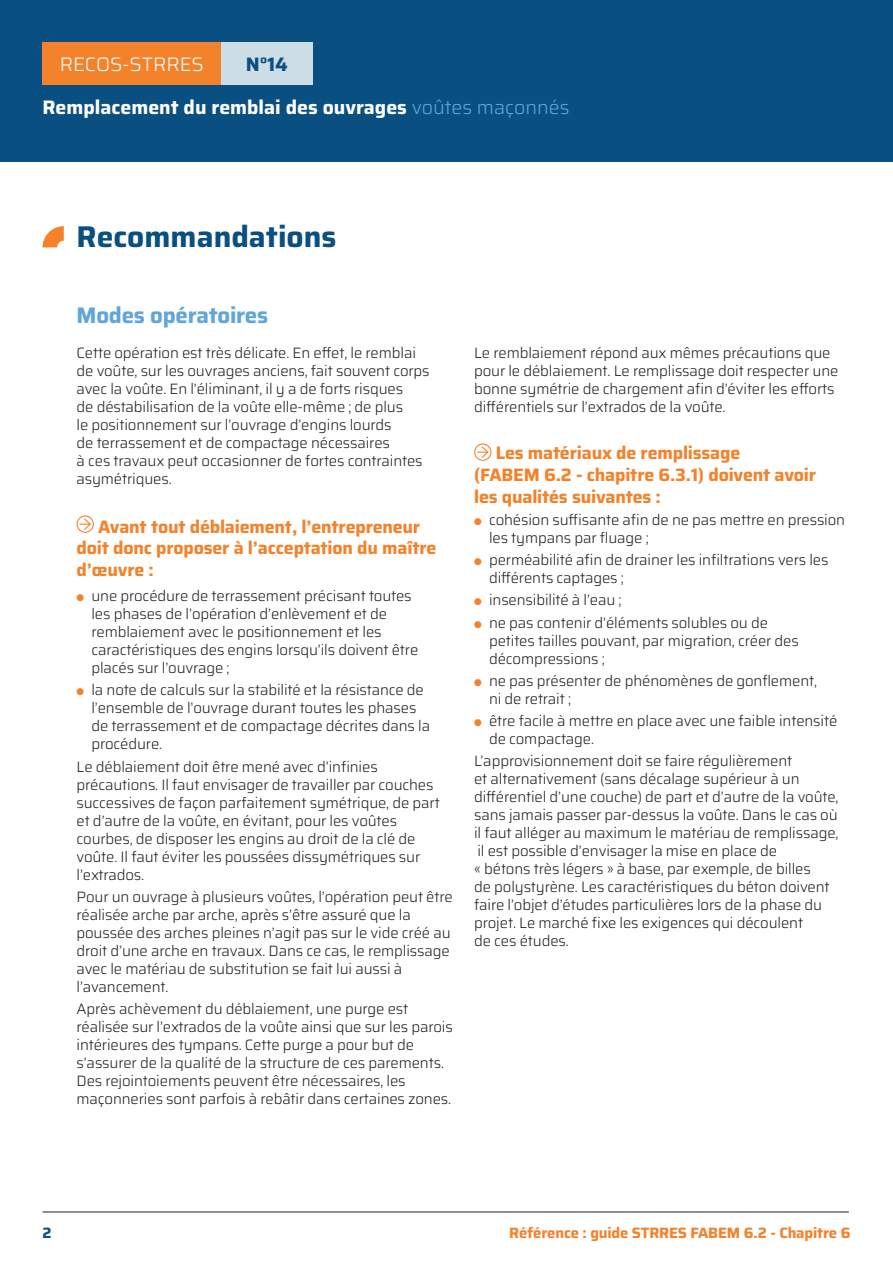
<style>
.page{position:relative;width:893px;height:1263px;background:#fff}
.page>*{position:absolute;margin:0;border:0;box-sizing:border-box;transform-origin:0 0}
.t1{font:700 30px "Saira";color:#0a4f82}
.N1_TITRE_blu_clair{font:700 22.5px "Saira";letter-spacing:-.01em;color:#61a6da}
.t2{font:700 19.5px "Saira";color:#fff}
.t3{font:300 19.5px "Saira";color:#fff}
.t4{font:700 19.5px "Saira";color:#0a4f82}
.N4_Flech_Ss_titre_Or{font:700 18px/21.6px "Saira";letter-spacing:-.01em;color:#f4822b}
.N2_Text{font:300 15px/18px "Saira";letter-spacing:-.01em;color:#231f20}
.t5{font:700 15px "Saira";letter-spacing:-.01em;color:#f4822b}
.t6{font:700 15px "Saira";color:#0a4f82}
.s1{font-weight:300;color:#61a6da}
.s2{color:#f4822b}
</style>
<div class="page">
<div style="left:0;top:0;width:893px;height:162px;background:#0a4f82"></div>
<div style="left:43px;top:43px;width:178px;height:42px;background:#f4822b"></div>
<div style="left:221px;top:43px;width:92px;height:42px;background:#cddde6"></div>
<hr style="left:43px;top:1212px;width:806px;height:1px;background:#231f20">
<svg style="left:43px;top:226px;width:21px;height:21px"></svg>
<div style="left:77px;top:515px;width:17px;height:18px;border:1px solid #f4822b;border-radius:50%"></div>
<svg style="left:80px;top:517px;width:12px;height:14px"></svg>
<div style="left:474px;top:443px;width:17px;height:18px;border:1px solid #f4822b;border-radius:50%"></div>
<svg style="left:478px;top:445px;width:11px;height:14px"></svg>
<h3 class="t3" style="left:60px;top:48px;width:145px">RECOS-STRRES</h3>
<h3 class="t4" style="left:246px;top:48px;width:44px">N°14</h3>
<h3 class="t2" style="left:43px;top:92px;width:528px">Remplacement du remblai des ouvrages <span class="s1">voûtes maçonnés</span></h3>
<p class="t1" style="left:77px;top:212px;width:261px">Recommandations</p>
<p class="N1_TITRE_blu_clair" style="left:77px;top:297px;width:193px">Modes opératoires</p>
<p class="N2_Text" style="left:77px;top:343px;width:355px">Cette opération est très délicate. En effet, le remblai de voûte, sur les ouvrages anciens, fait souvent corps avec la voûte. En l’éliminant, il y a de forts risques<br>de déstabilisation de la voûte elle-même ; de plus<br>le positionnement sur l’ouvrage d’engins lourds<br>de terrassement et de compactage nécessaires<br>à ces travaux peut occasionner de fortes contraintes asymétriques.</p>
<p class="N4_Flech_Ss_titre_Or" style="left:77px;top:515px;width:361px;text-indent:22px">Avant tout déblaiement, l’entrepreneur doit donc proposer à l’acceptation du maître d’œuvre :</p>
<p class="N2_Text" style="left:91px;top:586px;width:328px;text-indent:-15px"><span class="s2">●</span> une procédure de terrassement précisant toutes les phases de l’opération d’enlèvement et de remblaiement avec le positionnement et les caractéristiques des engins lorsqu’ils doivent être placés sur l’ouvrage ;</p>
<p class="N2_Text" style="left:91px;top:680px;width:340px;text-indent:-15px"><span class="s2">●</span> la note de calculs sur la stabilité et la résistance de l’ensemble de l’ouvrage durant toutes les phases de terrassement et de compactage décrites dans la procédure.</p>
<p class="N2_Text" style="left:77px;top:757px;width:365px">Le déblaiement doit être mené avec d’infinies précautions. Il faut envisager de travailler par couches successives de façon parfaitement symétrique, de part et d’autre de la voûte, en évitant, pour les voûtes courbes, de disposer les engins au droit de la clé de voûte. Il faut éviter les poussées dissymétriques sur l’extrados.</p>
<p class="N2_Text" style="left:77px;top:887px;width:378px">Pour un ouvrage à plusieurs voûtes, l’opération peut être réalisée arche par arche, après s’être assuré que la poussée des arches pleines n’agit pas sur le vide créé au droit d’une arche en travaux. Dans ce cas, le remplissage avec le matériau de substitution se fait lui aussi à l’avancement.</p>
<p class="N2_Text" style="left:77px;top:999px;width:378px">Après achèvement du déblaiement, une purge est réalisée sur l’extrados de la voûte ainsi que sur les parois intérieures des tympans. Cette purge a pour but de s’assurer de la qualité de la structure de ces parements.<br>Des rejointoiements peuvent être nécessaires, les maçonneries sont parfois à rebâtir dans certaines zones.</p>
<p class="N2_Text" style="left:474px;top:343px;width:366px">Le remblaiement répond aux mêmes précautions que pour le déblaiement. Le remplissage doit respecter une bonne symétrie de chargement afin d’éviter les efforts différentiels sur l’extrados de la voûte.</p>
<p class="N4_Flech_Ss_titre_Or" style="left:474px;top:442px;width:343px;text-indent:22px">Les matériaux de remplissage<br>(FABEM 6.2 - chapitre 6.3.1) doivent avoir les qualités suivantes :</p>
<p class="N2_Text" style="left:489px;top:510px;width:358px;text-indent:-15px"><span class="s2">●</span> cohésion suffisante afin de ne pas mettre en pression les tympans par fluage ;</p>
<p class="N2_Text" style="left:489px;top:550px;width:341px;text-indent:-15px"><span class="s2">●</span> perméabilité afin de drainer les infiltrations vers les différents captages ;</p>
<p class="N2_Text" style="left:474px;top:590px;width:149px"><span class="s2">●</span> insensibilité à l’eau ;</p>
<p class="N2_Text" style="left:489px;top:613px;width:311px;text-indent:-15px"><span class="s2">●</span> ne pas contenir d’éléments solubles ou de petites tailles pouvant, par migration, créer des décompressions ;</p>
<p class="N2_Text" style="left:489px;top:671px;width:330px;text-indent:-15px"><span class="s2">●</span> ne pas présenter de phénomènes de gonflement, ni de retrait ;</p>
<p class="N2_Text" style="left:489px;top:711px;width:350px;text-indent:-15px"><span class="s2">●</span> être facile à mettre en place avec une faible intensité de compactage.</p>
<p class="N2_Text" style="left:474px;top:751px;width:366px">L’approvisionnement doit se faire régulièrement<br>et alternativement (sans décalage supérieur à un différentiel d’une couche) de part et d’autre de la voûte, sans jamais passer par-dessus la voûte. Dans le cas où il faut alléger au maximum le matériau de remplissage, il est possible d’envisager la mise en place de<br>« bétons très légers » à base, par exemple, de billes<br>de polystyrène. Les caractéristiques du béton doivent faire l’objet d’études particulières lors de la phase du projet. Le marché fixe les exigences qui découlent<br>de ces études.</p>
<p class="t6" style="left:43px;top:1220px;width:11px">2</p>
<p class="t5" style="left:509px;top:1220px;width:343px">Référence : guide STRRES FABEM 6.2 - Chapitre 6</p>
</div>
